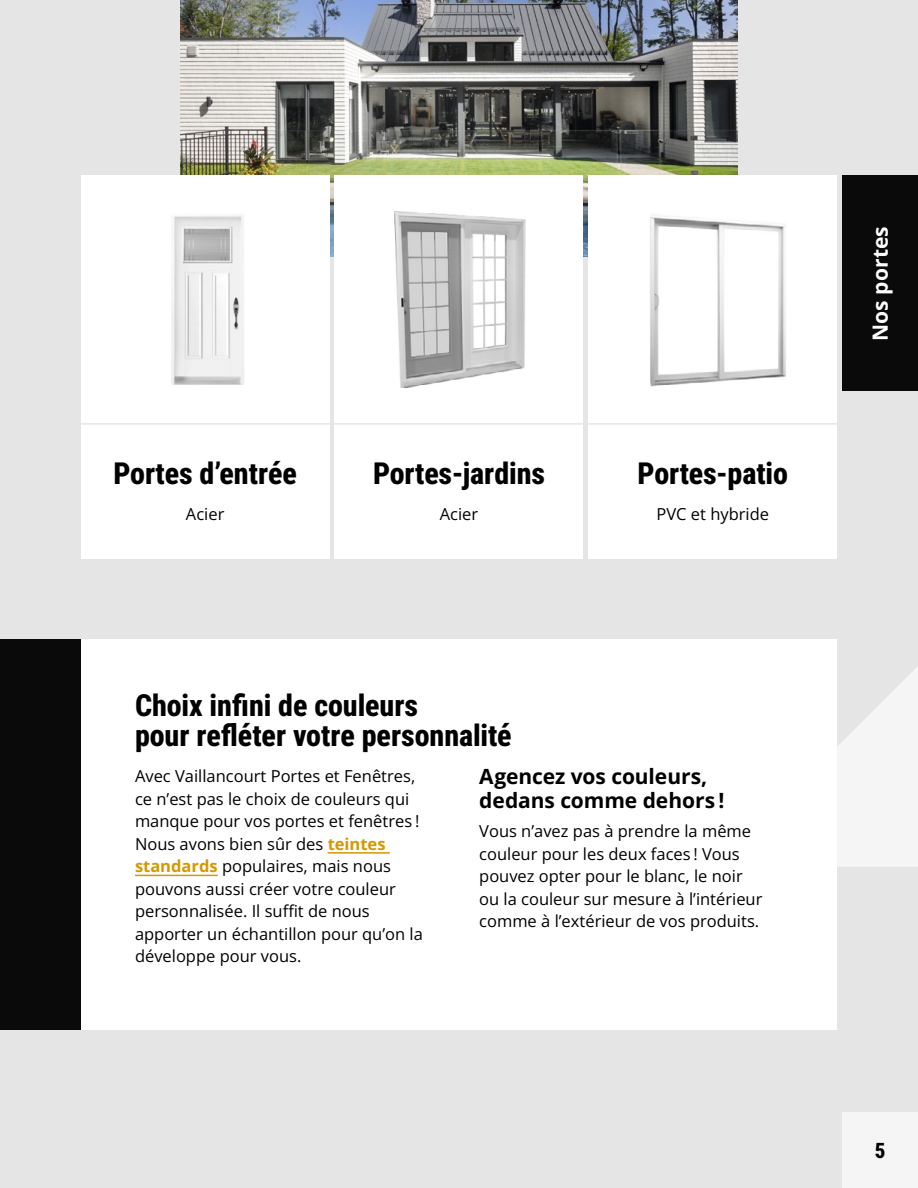
<style>
.page{position:relative;width:918px;height:1188px;background:#e5e5e5}
.page>*{position:absolute;margin:0;border:0;box-sizing:border-box;transform-origin:0 0}
.t1{font:800 30px/30px "Roboto Condensed";letter-spacing:-.005em;color:#000}
.t2{font:700 21px/24px "Open Sans";letter-spacing:-.005em;color:#000}
.t3{font:700 21px "Open Sans";color:#fff}
.t4{font:800 21px "Roboto Condensed";color:#000}
.t5{font:16.5px/22.5px "Open Sans";color:#000}
.s1{font-weight:700;color:#d59800}
</style>
<div class="page">
<div style="left:842px;top:1112px;width:76px;height:76px;background:#f5f5f5"></div>
<div style="left:0;top:640px;width:81px;height:390px;background:#0a0a0a"></div>
<img style="left:181px;top:0;width:556px;height:256px">
<svg style="left:837px;top:667px;width:81px;height:200px"></svg>
<div style="left:81px;top:640px;width:756px;height:390px;background:#fff"></div>
<hr style="left:328px;top:852px;width:62px;height:2px;background:#d59800">
<hr style="left:135px;top:875px;width:83px;height:1px;background:#d59800">
<div style="left:81px;top:176px;width:248px;height:248px;background:#fff"></div>
<div style="left:335px;top:176px;width:248px;height:248px;background:#fff"></div>
<div style="left:589px;top:176px;width:248px;height:248px;background:#fff"></div>
<div style="left:842px;top:176px;width:76px;height:216px;background:#0a0a0a"></div>
<img style="left:171px;top:215px;width:73px;height:170px">
<img style="left:394px;top:212px;width:132px;height:175px">
<img style="left:650px;top:214px;width:136px;height:173px">
<div style="left:81px;top:424px;width:248px;height:135px;background:#fff"></div>
<div style="left:335px;top:424px;width:248px;height:135px;background:#fff"></div>
<div style="left:589px;top:424px;width:248px;height:135px;background:#fff"></div>
<hr style="left:0;top:423px;width:887px;height:2px;background:#e5e5e5">
<h1 class="t1" style="left:113px;top:457px;width:185px">Portes d’entrée</h1>
<p class="t5" style="left:186px;top:502px;width:40px">Acier</p>
<h1 class="t1" style="left:373px;top:457px;width:173px">Portes-jardins</h1>
<p class="t5" style="left:440px;top:502px;width:40px">Acier</p>
<h1 class="t1" style="left:638px;top:457px;width:152px">Portes-patio</h1>
<p class="t5" style="left:656px;top:502px;width:114px">PVC et hybride</p>
<h1 class="t1" style="left:135px;top:690px;width:378px">Choix infini de couleurs<br>pour refléter votre personnalité</h1>
<p class="t5" style="left:135px;top:765px;width:289px">Avec Vaillancourt Portes et Fenêtres, ce n’est pas le choix de couleurs qui manque pour vos portes et fenêtres !<br>Nous avons bien sûr des <span class="s1">teintes standards</span> populaires, mais nous pouvons aussi créer votre couleur personnalisée. Il suffit de nous apporter un échantillon pour qu’on la développe pour vous.</p>
<p class="t2" style="left:479px;top:764px;width:247px">Agencez vos couleurs, dedans comme dehors !</p>
<p class="t5" style="left:479px;top:819px;width:285px">Vous n’avez pas à prendre la même couleur pour les deux faces ! Vous pouvez opter pour le blanc, le noir ou la couleur sur mesure à l’intérieur comme à l’extérieur de vos produits.</p>
<p class="t3" style="left:865px;top:341px;width:116px;rotate:-90deg">Nos portes</p>
<p class="t4" style="left:875px;top:1135px;width:12px">5</p>
</div>
